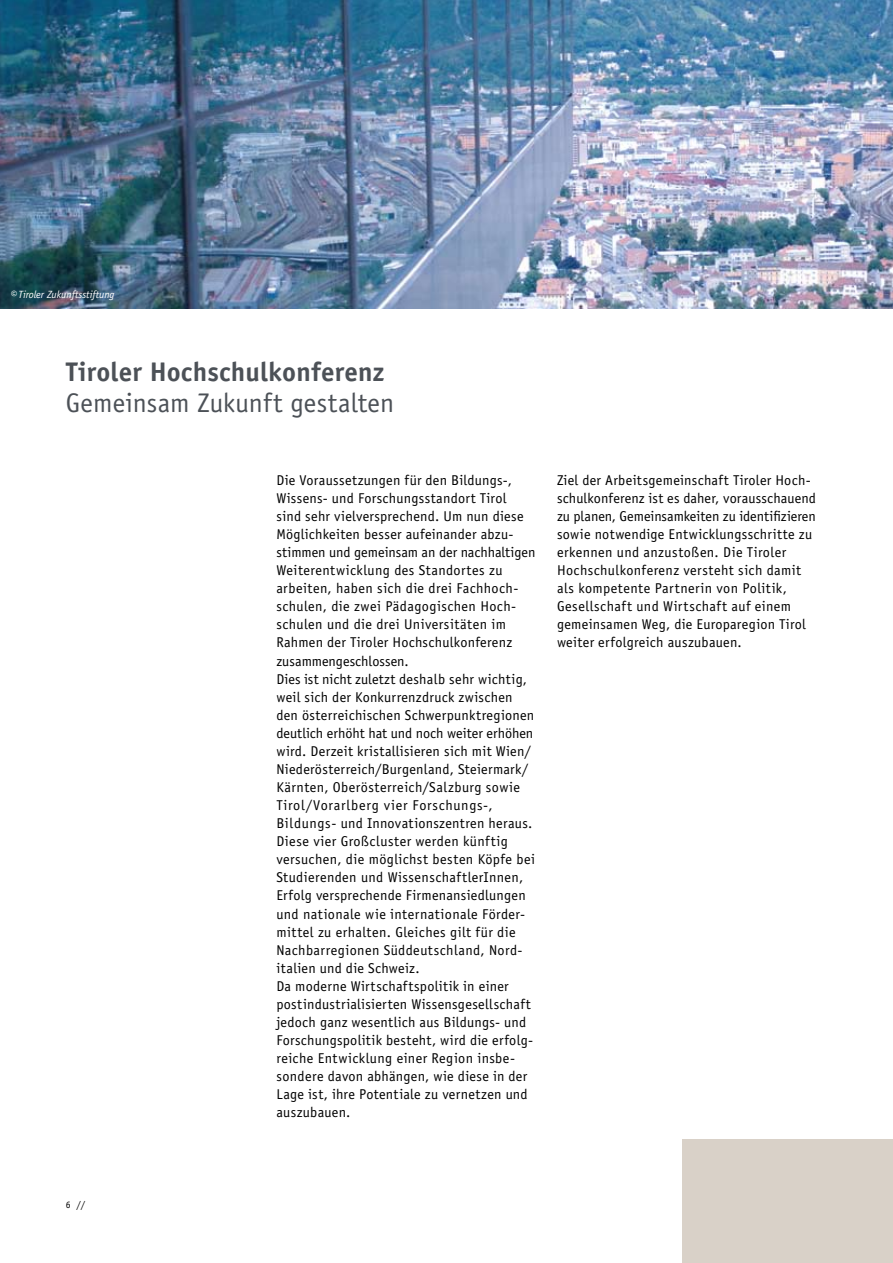
<style>
.page{position:relative;width:893px;height:1263px;background:#fff}
.page>*{position:absolute;margin:0;border:0;box-sizing:border-box;transform-origin:0 0}
.t1{font:700 27px "Officina Sans LT";letter-spacing:.005em;color:#4c5157}
.t2{font:27px "Officina Sans LT";letter-spacing:.005em;color:#4c5157}
.t3{font:14.25px/18px "Officina Sans LT";letter-spacing:.02em;color:#000}
.t4{font:italic 10.5px "Officina Sans LT";color:#fff}
.t5{font:9.75px "Officina Sans LT";color:#000}
.s1{font-size:12px}
</style>
<div class="page">
<div style="left:682px;top:1140px;width:211px;height:123px;background:#d9d1c8"></div>
<img style="left:0;top:0;width:893px;height:308px">
<p class="t4" style="left:11px;top:288px;width:105px"><span class="s1">©</span>Tiroler Zukunftsstiftung</p>
<h1 class="t1" style="left:66px;top:355px;width:320px">Tiroler Hochschulkonferenz</h1>
<h1 class="t2" style="left:66px;top:388px;width:330px">Gemeinsam Zukunft gestalten</h1>
<p class="t3" style="left:276px;top:471px;width:261px">Die Voraussetzungen für den Bildungs-, Wissens- und Forschungsstandort Tirol<br>sind sehr vielversprechend. Um nun diese Möglichkeiten besser aufeinander abzu&shy;stimmen und gemeinsam an der nachhaltigen Weiterentwicklung des Standortes zu arbeiten, haben sich die drei Fachhoch&shy;schulen, die zwei Pädagogischen Hoch&shy;schulen und die drei Universitäten im Rahmen der Tiroler Hochschulkonferenz zusammengeschlossen.<br>Dies ist nicht zuletzt deshalb sehr wichtig, weil sich der Konkurrenzdruck zwischen den österreichischen Schwerpunktregionen deutlich erhöht hat und noch weiter erhöhen wird. Derzeit kristallisieren sich mit Wien/ Niederösterreich/Burgenland, Steiermark/ Kärnten, Oberösterreich/Salzburg sowie Tirol/Vorarlberg vier Forschungs-, Bildungs- und Innovationszentren heraus.<br>Diese vier Großcluster werden künftig versuchen, die möglichst besten Köpfe bei Studierenden und WissenschaftlerInnen, Erfolg versprechende Firmenansiedlungen und nationale wie internationale Förder&shy;mittel zu erhalten. Gleiches gilt für die Nachbarregionen Süddeutschland, Nord&shy;italien und die Schweiz.<br>Da moderne Wirtschaftspolitik in einer postindustrialisierten Wissensgesellschaft jedoch ganz wesentlich aus Bildungs- und Forschungspolitik besteht, wird die erfolg&shy;reiche Entwicklung einer Region insbe&shy;sondere davon abhängen, wie diese in der Lage ist, ihre Potentiale zu vernetzen und auszubauen.</p>
<p class="t3" style="left:557px;top:471px;width:261px">Ziel der Arbeitsgemeinschaft Tiroler Hoch&shy;schulkonferenz ist es daher, vorausschauend zu planen, Gemeinsamkeiten zu identifizieren sowie notwendige Entwicklungsschritte zu erkennen und anzustoßen. Die Tiroler Hochschulkonferenz versteht sich damit als kompetente Partnerin von Politik, Gesellschaft und Wirtschaft auf einem gemeinsamen Weg, die Europaregion Tirol weiter erfolgreich auszubauen.</p>
<p class="t5" style="left:66px;top:1199px;width:21px">6 //</p>
</div>
